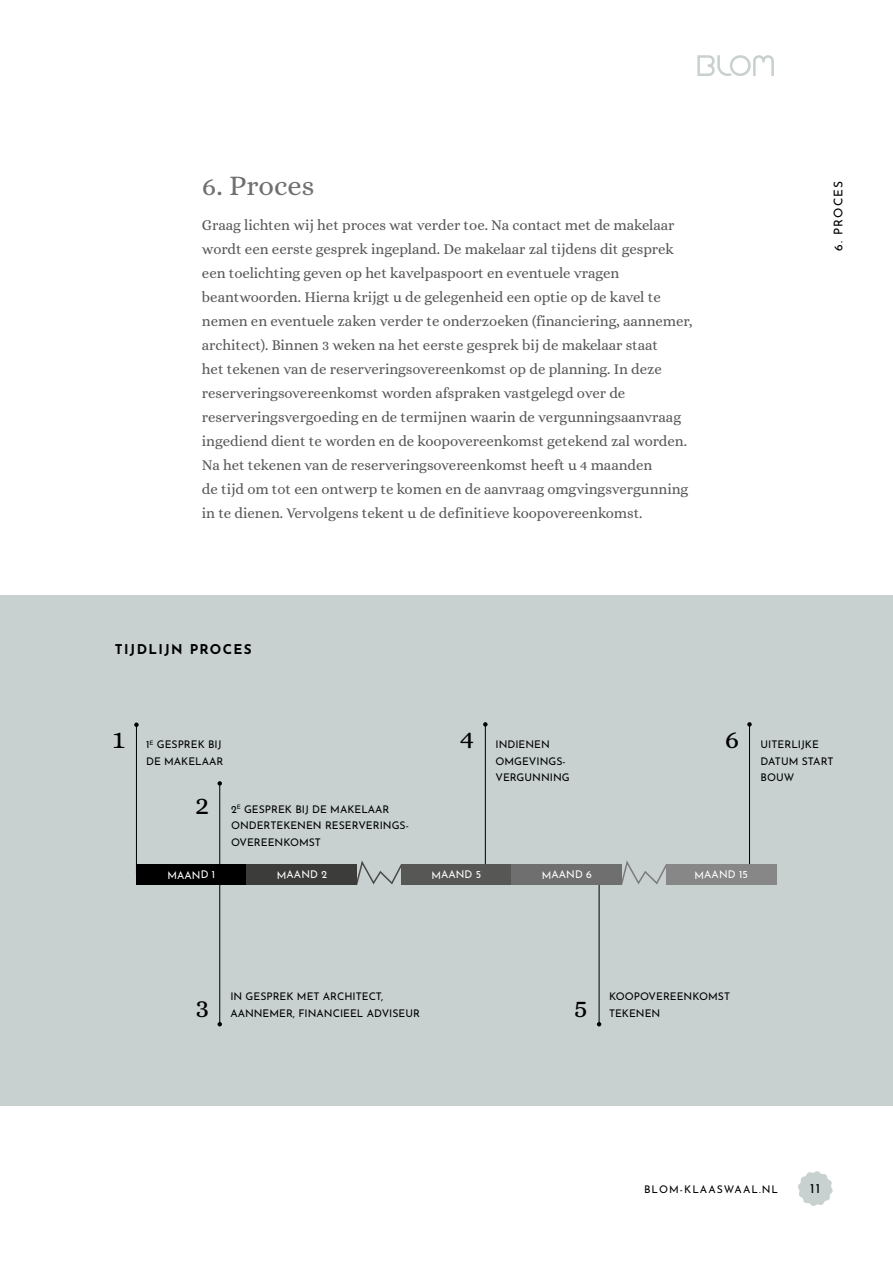
<style>
.page{position:relative;width:893px;height:1263px;background:#fff}
.page>*{position:absolute;margin:0;border:0;box-sizing:border-box;transform-origin:0 0}
.t1{font:28.5px "Alice";color:#706f6f}
.t2{font:28.5px "Alice";color:#000}
.t3{font:15px/24px "Alice";letter-spacing:-.005em;color:#575756}
.t4{font:700 13.5px "Josefin Sans";letter-spacing:.1em;color:#000}
.t5{font:13.5px "Josefin Sans";color:#000}
.t6{font:12px "Josefin Sans";letter-spacing:.1em;color:#000}
.t7{font:10.5px/16.5px "Josefin Sans";color:#000}
.t8{font:10.5px "Josefin Sans";color:#fff}
.t9{font:10.5px "Josefin Sans";letter-spacing:.1em;color:#000}
</style>
<div class="page">
<div style="left:0;top:596px;width:893px;height:510px;background:#c8d1d0"></div>
<svg style="left:357px;top:861px;width:44px;height:24px"></svg>
<svg style="left:622px;top:861px;width:44px;height:24px"></svg>
<hr style="left:599px;top:875px;width:1px;height:149px;background:#000">
<svg style="left:597px;top:1022px;width:4px;height:4px"></svg>
<hr style="left:485px;top:724px;width:1px;height:149px;background:#000">
<svg style="left:483px;top:722px;width:5px;height:5px"></svg>
<hr style="left:136px;top:725px;width:1px;height:148px;background:#000">
<svg style="left:134px;top:722px;width:5px;height:5px"></svg>
<hr style="left:219px;top:875px;width:1px;height:149px;background:#000">
<svg style="left:218px;top:1022px;width:4px;height:4px"></svg>
<hr style="left:219px;top:783px;width:1px;height:89px;background:#000">
<svg style="left:218px;top:781px;width:4px;height:5px"></svg>
<div style="left:136px;top:864px;width:111px;height:21px;background:#000"></div>
<div style="left:247px;top:864px;width:110px;height:21px;background:#3c3c3b"></div>
<div style="left:401px;top:864px;width:111px;height:21px;background:#575756"></div>
<div style="left:512px;top:864px;width:110px;height:21px;background:#706f6f"></div>
<hr style="left:749px;top:724px;width:1px;height:149px;background:#000">
<svg style="left:747px;top:722px;width:5px;height:5px"></svg>
<div style="left:666px;top:864px;width:110px;height:21px;background:#878787"></div>
<svg style="left:697px;top:55px;width:77px;height:21px"></svg>
<svg style="left:798px;top:1171px;width:35px;height:35px"></svg>
<h1 class="t1" style="left:202px;top:170px;width:114px">6. Proces</h1>
<p class="t3" style="left:202px;top:214px;width:492px">Graag lichten wij het proces wat verder toe. Na contact met de makelaar wordt een eerste gesprek ingepland. De makelaar zal tijdens dit gesprek een toelichting geven op het kavelpaspoort en eventuele vragen beantwoorden. Hierna krijgt u de gelegenheid een optie op de kavel te nemen en eventuele zaken verder te onderzoeken (financiering, aannemer, architect). Binnen 3 weken na het eerste gesprek bij de makelaar staat<br>het tekenen van de reserveringsovereenkomst op de planning. In deze reserveringsovereenkomst worden afspraken vastgelegd over de reserveringsvergoeding en de termijnen waarin de vergunningsaanvraag ingediend dient te worden en de koopovereenkomst getekend zal worden.<br>Na het tekenen van de reserveringsovereenkomst heeft u 4 maanden<br>de tijd om tot een ontwerp te komen en de aanvraag omgvingsvergunning in te dienen. Vervolgens tekent u de definitieve koopovereenkomst.</p>
<p class="t6" style="left:829px;top:251px;width:72px;rotate:-90deg">6. PROCES</p>
<p class="t4" style="left:115px;top:639px;width:138px">TIJDLIJN PROCES</p>
<h1 class="t2" style="left:113px;top:723px;width:14px">1</h1>
<p class="t7" style="left:146px;top:735px;width:79px">1<sup>E</sup> GESPREK BIJ<br>DE MAKELAAR</p>
<h1 class="t2" style="left:195px;top:789px;width:15px">2</h1>
<p class="t7" style="left:231px;top:800px;width:178px">2<sup>E</sup> GESPREK BIJ DE MAKELAAR<br>ONDERTEKENEN RESERVERINGS-<br>OVEREENKOMST</p>
<h1 class="t2" style="left:460px;top:723px;width:16px">4</h1>
<p class="t7" style="left:495px;top:735px;width:76px">INDIENEN<br>OMGEVINGS-<br>VERGUNNING</p>
<h1 class="t2" style="left:725px;top:723px;width:16px">6</h1>
<p class="t7" style="left:761px;top:735px;width:74px">UITERLIJKE<br>DATUM START<br>BOUW</p>
<p class="t8" style="left:167px;top:867px;width:49px;rotate:-1deg">MAAND 1</p>
<p class="t8" style="left:277px;top:867px;width:52px;rotate:-1deg">MAAND 2</p>
<p class="t8" style="left:431px;top:867px;width:51px;rotate:-1deg">MAAND 5</p>
<h1 class="t2" style="left:195px;top:992px;width:15px">3</h1>
<p class="t7" style="left:230px;top:987px;width:191px">IN GESPREK MET ARCHITECT,<br>AANNEMER, FINANCIEEL ADVISEUR</p>
<p class="t8" style="left:542px;top:867px;width:52px;rotate:-1deg">MAAND 6</p>
<p class="t8" style="left:694px;top:867px;width:55px;rotate:-1deg">MAAND 15</p>
<h1 class="t2" style="left:574px;top:992px;width:15px">5</h1>
<p class="t7" style="left:609px;top:987px;width:123px">KOOPOVEREENKOMST<br>TEKENEN</p>
<p class="t9" style="left:644px;top:1181px;width:136px">BLOM-KLAASWAAL.NL</p>
<p class="t5" style="left:810px;top:1178px;width:12px">11</p>
</div>
